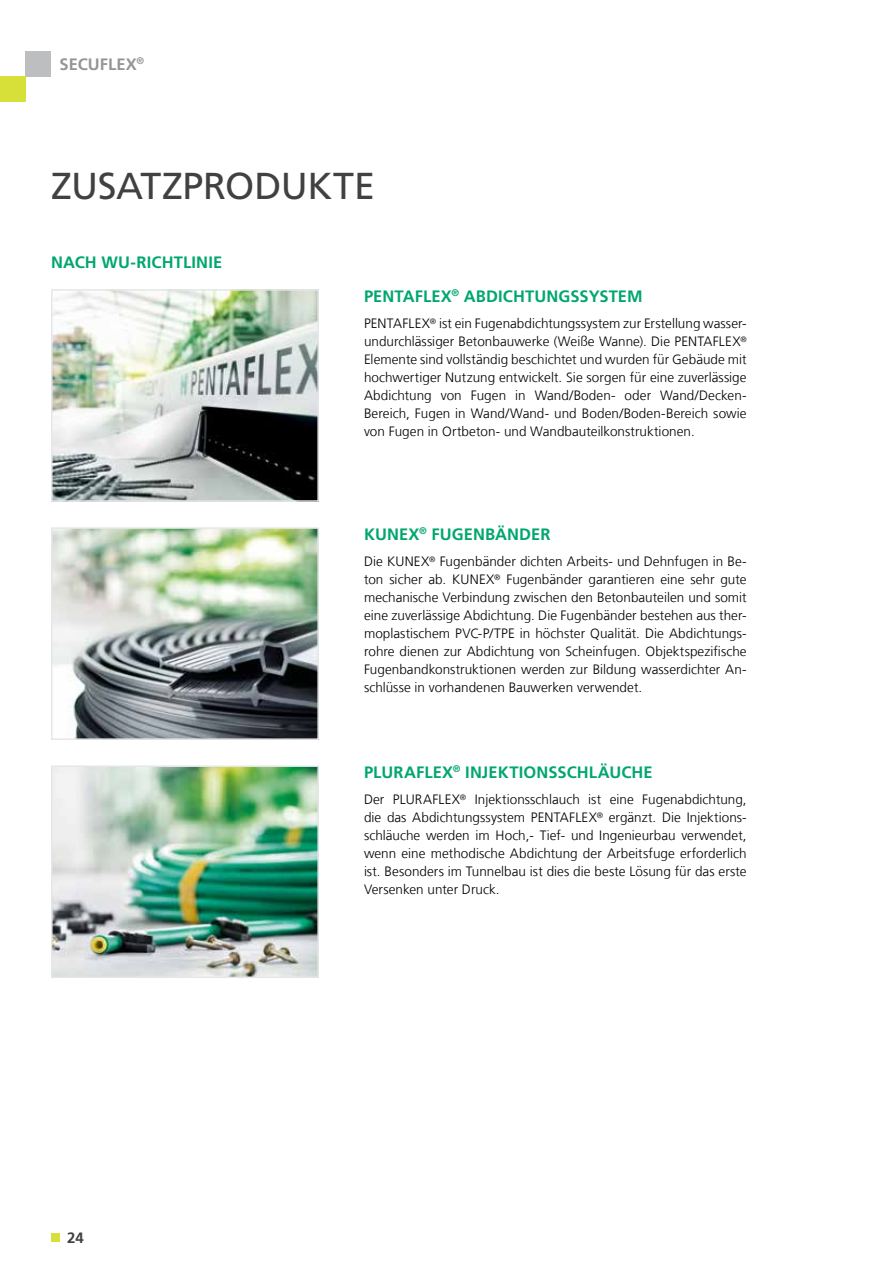
<style>
.page{position:relative;width:893px;height:1263px;background:#fff}
.page>*{position:absolute;margin:0;border:0;box-sizing:border-box;transform-origin:0 0}
.t1{font:37.5px "Frutiger LT Com";letter-spacing:-.01em;color:#414042}
.t2{font:700 16.5px "Frutiger LT Com";letter-spacing:.005em;color:#00a76d}
.t3{font:700 16.5px "Frutiger LT Com";letter-spacing:.005em;color:#939598}
.t4{font:700 15px "Frutiger LT Com";color:#414042}
.t5{font:300 13.5px/18px "Frutiger LT Com";letter-spacing:.005em;color:#000;text-align:justify}
</style>
<div class="page">
<div style="left:51px;top:1233px;width:9px;height:8px;background:#d6e038"></div>
<div style="left:26px;top:51px;width:25px;height:26px;background:#bcbec0"></div>
<div style="left:0;top:77px;width:26px;height:25px;background:#d6e038"></div>
<img style="left:54px;top:292px;width:262px;height:207px">
<div style="left:51px;top:289px;width:268px;height:213px;border:2px solid #e6e7e8"></div>
<img style="left:54px;top:530px;width:262px;height:207px">
<div style="left:51px;top:527px;width:268px;height:213px;border:2px solid #e6e7e8"></div>
<img style="left:54px;top:768px;width:262px;height:207px">
<div style="left:51px;top:765px;width:268px;height:213px;border:2px solid #e6e7e8"></div>
<p class="t3" style="left:60px;top:54px;width:86px">SECUFLEX<sup>®</sup></p>
<h1 class="t1" style="left:51px;top:163px;width:325px">ZUSATZPRODUKTE</h1>
<p class="t2" style="left:51px;top:252px;width:173px">NACH WU-RICHTLINIE</p>
<p class="t4" style="left:67px;top:1228px;width:18px">24</p>
<p class="t2" style="left:364px;top:286px;width:280px">PENTAFLEX<sup>®</sup> ABDICHTUNGSSYSTEM</p>
<p class="t5" style="left:364px;top:314px;width:384px">PENTAFLEX<sup>®</sup> ist ein Fugenabdichtungssystem zur Erstellung wasser&shy;undurchlässiger Betonbauwerke (Weiße Wanne). Die PENTAFLEX<sup>® </sup>Elemente sind vollständig beschichtet und wurden für Gebäude mit hochwertiger Nutzung entwickelt. Sie sorgen für eine zuverlässige Abdichtung von Fugen in Wand/Boden- oder Wand/Decken-Bereich, Fugen in Wand/Wand- und Boden/Boden-Bereich sowie von Fugen in Ortbeton- und Wandbauteilkonstruktionen.</p>
<p class="t2" style="left:364px;top:524px;width:188px">KUNEX<sup>®</sup> FUGENBÄNDER</p>
<p class="t5" style="left:364px;top:552px;width:384px">Die KUNEX<sup>®</sup> Fugenbänder dichten Arbeits- und Dehnfugen in Be&shy;ton sicher ab. KUNEX<sup>®</sup> Fugenbänder garantieren eine sehr gute mechanische Verbindung zwischen den Betonbauteilen und somit eine zuverlässige Abdichtung. Die Fugenbänder bestehen aus ther&shy;moplastischem PVC-P/TPE in höchster Qualität. Die Abdichtungs&shy;rohre dienen zur Abdichtung von Scheinfugen. Objektspezifische Fugenbandkonstruktionen werden zur Bildung wasserdichter An&shy;schlüsse in vorhandenen Bauwerken verwendet.</p>
<p class="t2" style="left:364px;top:762px;width:290px">PLURAFLEX<sup>®</sup> INJEKTIONSSCHLÄUCHE</p>
<p class="t5" style="left:364px;top:790px;width:384px">Der PLURAFLEX<sup>®</sup> Injektionsschlauch ist eine Fugenabdichtung, die das Abdichtungssystem PENTAFLEX<sup>®</sup> ergänzt. Die Injektions&shy;schläuche werden im Hoch,- Tief- und Ingenieurbau verwendet, wenn eine methodische Abdichtung der Arbeitsfuge erforderlich ist. Besonders im Tunnelbau ist dies die beste Lösung für das erste Versenken unter Druck.</p>
</div>
